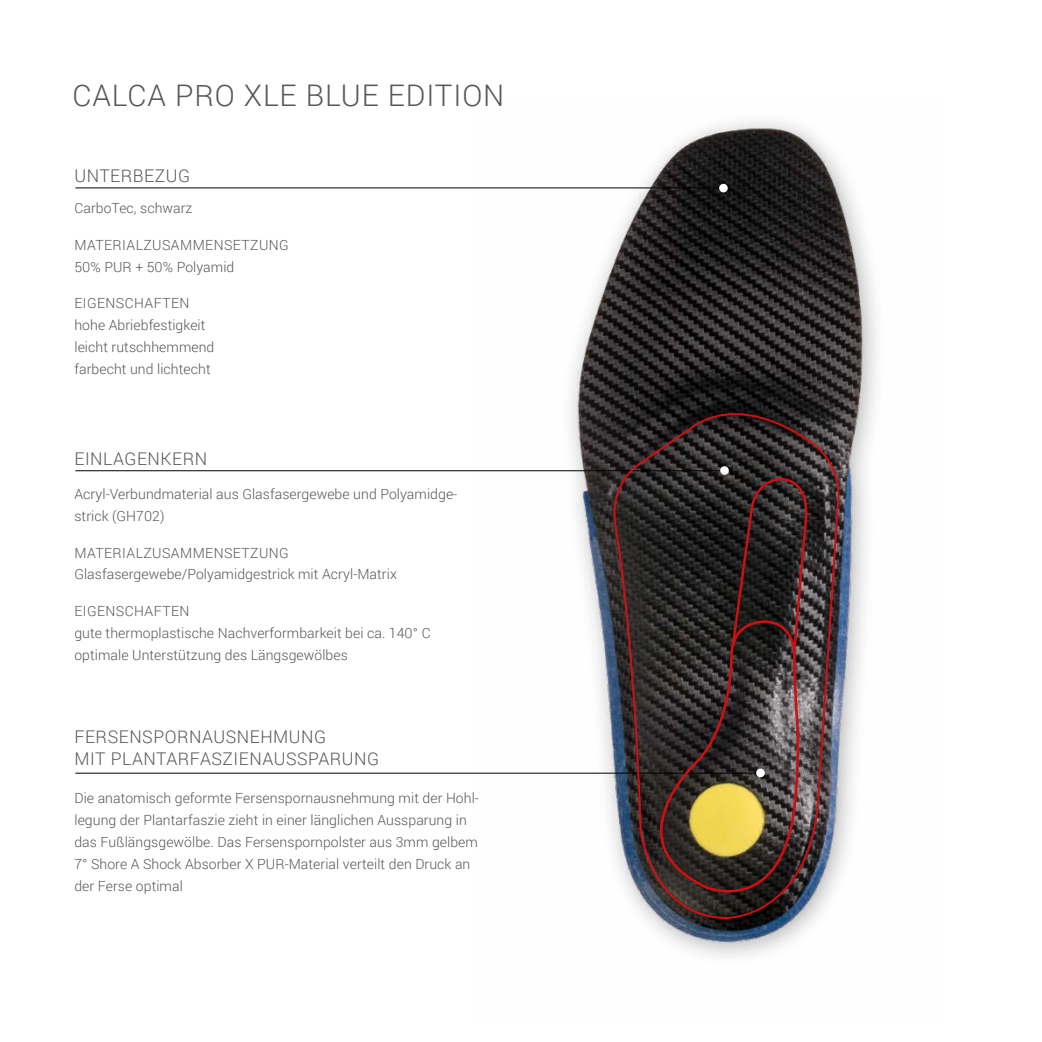
<style>
.page{position:relative;width:1042px;height:1042px;background:#fff}
.page>*{position:absolute;margin:0;border:0;box-sizing:border-box;transform-origin:0 0}
.t1{font:300 29.75px "Roboto";letter-spacing:.03em;color:#565655}
.t2{font:300 17.5px/21.9px "Roboto";letter-spacing:.03em;color:#565655}
.t3{font:300 14px/21.9px "Roboto";letter-spacing:.005em;color:#565655}
.t4{font:300 14px/21.9px "Roboto";letter-spacing:.03em;color:#565655}
</style>
<div class="page">
<img style="left:472px;top:165px;width:405px;height:792px">
<hr style="left:75px;top:470px;width:651px;height:1px;background:#000">
<hr style="left:75px;top:773px;width:684px;height:1px;background:#000">
<hr style="left:75px;top:188px;width:651px;height:1px;background:#000">
<div style="left:595px;top:395px;width:270px;height:549px;background:#000;opacity:.3"></div>
<img style="left:609px;top:392px;width:234px;height:528px">
<svg style="left:611px;top:121px;width:227px;height:791px;background:#453f3d"></svg>
<svg style="left:730px;top:476px;width:80px;height:178px;background:#322323"></svg>
<h1 class="t1" style="left:72px;top:74px;width:433px">CALCA PRO XLE BLUE EDITION</h1>
<p class="t2" style="left:74px;top:164px;width:117px">UNTERBEZUG</p>
<p class="t3" style="left:74px;top:197px;width:120px">CarboTec, schwarz</p>
<p class="t4" style="left:74px;top:233px;width:216px">MATERIALZUSAMMENSETZUNG<br>50% PUR + 50% Polyamid</p>
<p class="t3" style="left:74px;top:292px;width:142px">EIGENSCHAFTEN hohe Abriebfestigkeit leicht rutschhemmend farbecht und lichtecht</p>
<p class="t2" style="left:74px;top:447px;width:134px">EINLAGENKERN</p>
<p class="t3" style="left:74px;top:482px;width:384px">Acryl-Verbundmaterial aus Glasfasergewebe und Polyamidge&shy;strick (GH702)</p>
<p class="t3" style="left:74px;top:541px;width:324px">MATERIALZUSAMMENSETZUNG<br>Glasfasergewebe/Polyamidgestrick mit Acryl-Matrix</p>
<p class="t3" style="left:74px;top:600px;width:358px">EIGENSCHAFTEN<br>gute thermoplastische Nachverformbarkeit bei ca. 140° C optimale Unterstützung des Längsgewölbes</p>
<p class="t2" style="left:74px;top:725px;width:306px">FERSENSPORNAUSNEHMUNG<br>MIT PLANTARFASZIENAUSSPARUNG</p>
<p class="t3" style="left:74px;top:786px;width:406px">Die anatomisch geformte Fersenspornausnehmung mit der Hohl&shy;legung der Plantarfaszie zieht in einer länglichen Aussparung in das Fußlängsgewölbe. Das Fersenspornpolster aus 3mm gelbem 7° Shore A Shock Absorber X PUR-Material verteilt den Druck an der Ferse optimal</p>
</div>
